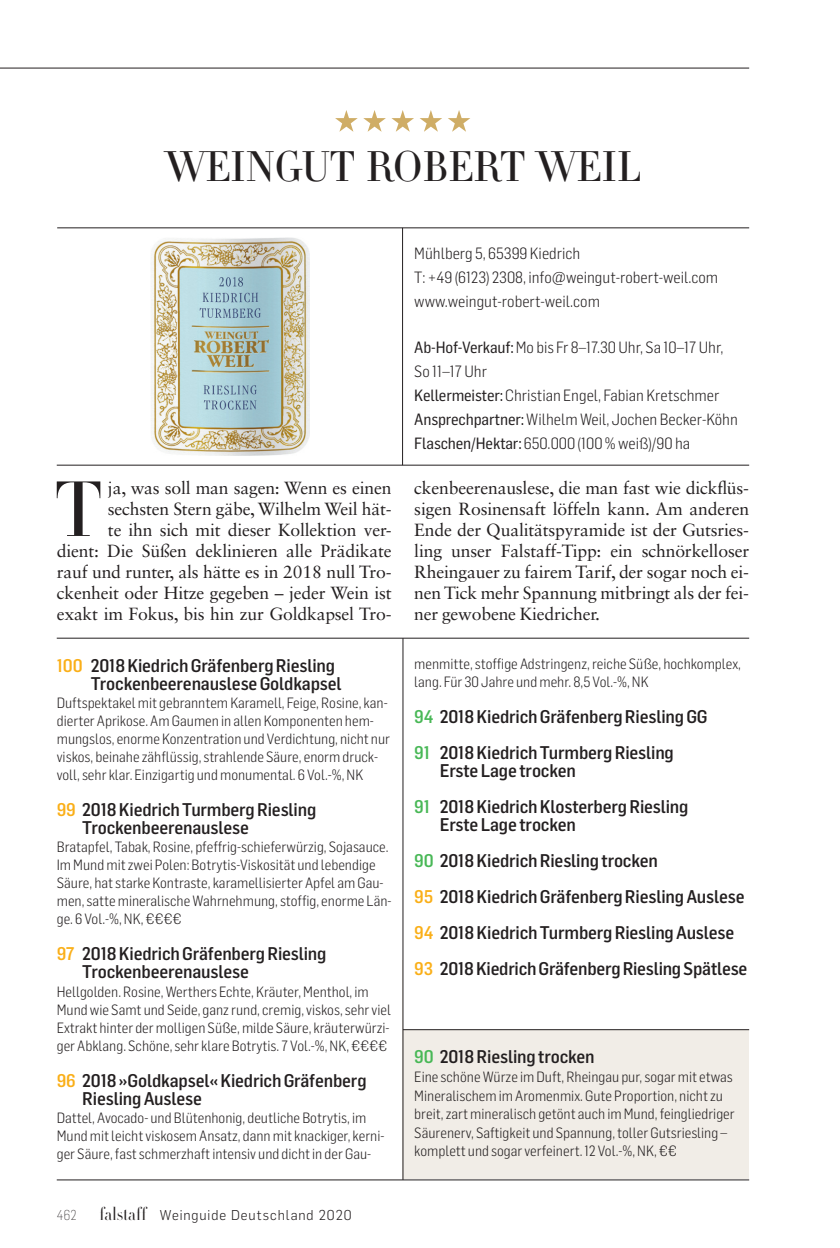
<style>
.page{position:relative;width:840px;height:1248px;background:#fff}
.page>*{position:absolute;margin:0;border:0;box-sizing:border-box;transform-origin:0 0}
.t1{font:300 76.8px "HTF Didot L24";color:#231f20}
.t2{font:300 42px "HTF Didot L11";letter-spacing:-.01em;color:#231f20}
.t3{font:500 18px/36px "Flama Semicondensed";letter-spacing:-.01em;color:#231f20}
.t4{font:17.6px/21px "Sabon LT Std";letter-spacing:-.01em;color:#231f20;text-align:right}
.t5{font:300 16px/24px "Flama Semicondensed";color:#231f20}
.t6{font:300 14.6px/18px "Flama Semicondensed";color:#231f20}
.t7{font:300 14px "Flama";letter-spacing:.07em;color:#231f20}
.t8{font:200 14px "Flama Semicondensed";color:#231f20}
.s1{font-family:"Flama Semicondensed Basic";font-weight:400}
.s2{color:#faaf18}
.s3{font-family:"HTF Didot L96";font-size:18px}
.s4{color:#49b857}
</style>
<div class="page">
<div style="left:402px;top:960px;width:346px;height:219px;background:#f1ede7"></div>
<img style="left:151px;top:237px;width:158px;height:218px">
<div style="left:403px;top:883px;width:345px;height:146px;background:#fff"></div>
<hr style="left:403px;top:1029px;width:345px;height:1px;background:#231f20">
<hr style="left:402px;top:228px;width:1px;height:237px;background:#231f20">
<hr style="left:57px;top:227px;width:691px;height:1px;background:#231f20">
<hr style="left:402px;top:638px;width:1px;height:541px;background:#231f20">
<hr style="left:57px;top:1179px;width:691px;height:1px;background:#231f20">
<hr style="left:0;top:68px;width:748px;height:1px;background:#231f20">
<hr style="left:57px;top:464px;width:691px;height:1px;background:#231f20">
<hr style="left:57px;top:637px;width:691px;height:1px;background:#231f20">
<h2 class="t2" style="left:165px;top:136px;width:477px">WEINGUT ROBERT WEIL</h2>
<p class="t5" style="left:414px;top:241px;width:305px">Mühlberg 5, 65399 Kiedrich<br>T: +49 (6123) 2308, info@weingut-robert-weil.com www.weingut-robert-weil.com</p>
<p class="t5" style="left:414px;top:334px;width:325px"><span class="s1">Ab-Hof-Verkauf:</span> Mo bis Fr 8–17.30 Uhr, Sa 10–17 Uhr, So 11–17 Uhr<br><span class="s1">Kellermeister:</span> Christian Engel, Fabian Kretschmer <span class="s1">Ansprechpartner:</span> Wilhelm Weil, Jochen Becker-Köhn <span class="s1">Flaschen/Hektar:</span> 650.000 (100 % weiß)/90 ha</p>
<p class="t4" style="left:57px;top:477px;width:336px">ja, was soll man sagen: Wenn es einen sechsten Stern gäbe, Wilhelm Weil hät-<br>te ihn sich mit dieser Kollektion ver-<br>dient: Die Süßen deklinieren alle Prädikate rauf und runter, als hätte es in 2018 null Tro&shy;ckenheit oder Hitze gegeben – jeder Wein ist exakt im Fokus, bis hin zur Goldkapsel Tro-</p>
<p class="t4" style="left:414px;top:477px;width:336px;text-align:justify">ckenbeerenauslese, die man fast wie dickflüs&shy;sigen Rosinensaft löffeln kann. Am anderen Ende der Qualitätspyramide ist der Gutsries&shy;ling unser Falstaff-Tipp: ein schnörkelloser Rheingauer zu fairem Tarif, der sogar noch ei&shy;nen Tick mehr Spannung mitbringt als der fei&shy;ner gewobene Kiedricher.</p>
<h1 class="t1" style="left:55px;top:454px;width:49px">T</h1>
<p class="t3" style="left:91px;top:656px;width:252px;line-height:18px;text-indent:-34px"><span class="s2">100</span> 2018 Kiedrich Gräfenberg Riesling<br>Trockenbeerenauslese Goldkapsel</p>
<p class="t6" style="left:57px;top:693px;width:334px">Duftspektakel mit gebranntem Karamell, Feige, Rosine, kan&shy;dierter Aprikose. Am Gaumen in allen Komponenten hem&shy;mungslos, enorme Konzentration und Verdichtung, nicht nur viskos, beinahe zähflüssig, strahlende Säure, enorm druck&shy;voll, sehr klar. Einzigartig und monumental. 6 Vol.-%, NK</p>
<p class="t3" style="left:82px;top:800px;width:235px;line-height:18px;text-indent:-26px"><span class="s2">99</span> 2018 Kiedrich Turmberg Riesling<br>Trockenbeerenauslese</p>
<p class="t6" style="left:57px;top:837px;width:336px">Bratapfel, Tabak, Rosine, pfeffrig-schieferwürzig, Sojasauce.<br>Im Mund mit zwei Polen: Botrytis-Viskosität und lebendige Säure, hat starke Kontraste, karamellisierter Apfel am Gau&shy;men, satte mineralische Wahrnehmung, stoffig, enorme Län&shy;ge. 6 Vol.-%, NK, €€€€</p>
<p class="t3" style="left:82px;top:944px;width:245px;line-height:18px;text-indent:-26px"><span class="s2">97</span> 2018 Kiedrich Gräfenberg Riesling<br>Trockenbeerenauslese</p>
<p class="t6" style="left:57px;top:981px;width:335px">Hellgolden. Rosine, Werthers Echte, Kräuter, Menthol, im Mund wie Samt und Seide, ganz rund, cremig, viskos, sehr viel Extrakt hinter der molligen Süße, milde Säure, kräuterwürzi&shy;ger Abklang. Schöne, sehr klare Botrytis. 7 Vol.-%, NK, €€€€</p>
<p class="t3" style="left:82px;top:1070px;width:285px;line-height:18px;text-indent:-26px"><span class="s2">96</span> 2018 »Goldkapsel« Kiedrich Gräfenberg<br>Riesling Auslese</p>
<p class="t6" style="left:57px;top:1107px;width:329px">Dattel, Avocado- und Blütenhonig, deutliche Botrytis, im<br>Mund mit leicht viskosem Ansatz, dann mit knackiger, kerni&shy;ger Säure, fast schmerzhaft intensiv und dicht in der Gau-</p>
<p class="t8" style="left:57px;top:1205px;width:21px">462</p>
<p class="t7" style="left:99px;top:1204px;width:253px"><span class="s3">falstaff</span> Weinguide Deutschland 2020</p>
<p class="t6" style="left:414px;top:654px;width:328px">menmitte, stoffige Adstringenz, reiche Süße, hochkomplex, lang. Für 30 Jahre und mehr. 8,5 Vol.-%, NK</p>
<p class="t3" style="left:414px;top:698px;width:294px"><span class="s4">94</span> 2018 Kiedrich Gräfenberg Riesling GG<br><span class="s4">91</span> 2018 Kiedrich Turmberg Riesling</p>
<p class="t3" style="left:414px;top:752px;width:275px;text-indent:26px">Erste Lage trocken<br><span class="s4">91</span> 2018 Kiedrich Klosterberg Riesling</p>
<p class="t3" style="left:414px;top:806px;width:334px;text-indent:26px">Erste Lage trocken<br><span class="s4">90</span> 2018 Kiedrich Riesling trocken<br><span class="s2">95</span> 2018 Kiedrich Gräfenberg Riesling Auslese <span class="s2">94</span> 2018 Kiedrich Turmberg Riesling Auslese <span class="s2">93</span> 2018 Kiedrich Gräfenberg Riesling Spätlese</p>
<p class="t3" style="left:414px;top:1038px;width:182px"><span class="s4">90</span> 2018 Riesling trocken</p>
<p class="t6" style="left:414px;top:1066px;width:322px;line-height:18.6px">Eine schöne Würze im Duft, Rheingau pur, sogar mit etwas Mineralischem im Aromenmix. Gute Proportion, nicht zu breit, zart mineralisch getönt auch im Mund, feingliedriger Säurenerv, Saftigkeit und Spannung, toller Gutsriesling – komplett und sogar verfeinert. 12 Vol.-%, NK, €€</p>
</div>
